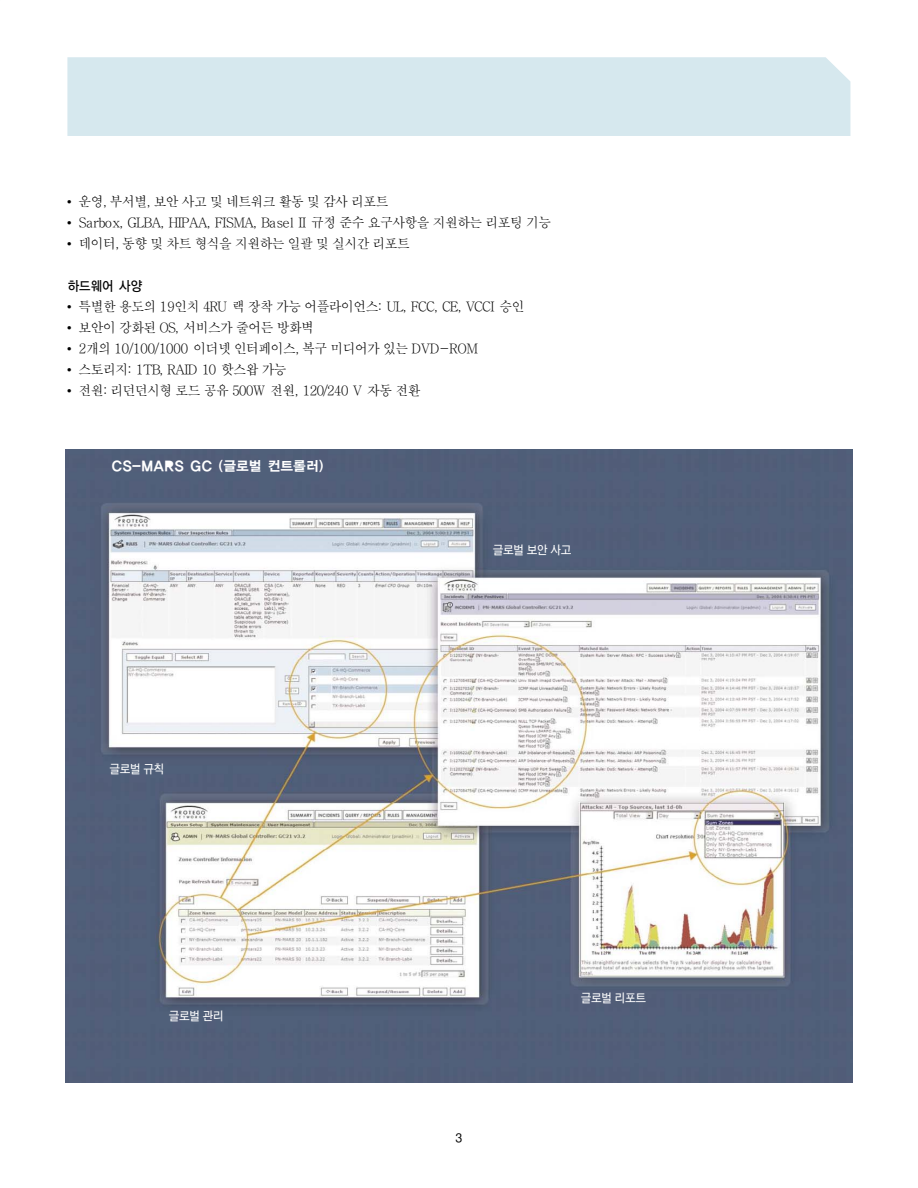
<style>
.page{position:relative;width:918px;height:1188px;background:#fff}
.page>*{position:absolute;margin:0;border:0;box-sizing:border-box;transform-origin:0 0}
.t1{font:500 13.5px "HY Sin Myeong Jo";letter-spacing:-.045em;color:#000;scale:.95 1}
.t2{font:500 13.5px "HY Sin Myeong Jo";letter-spacing:-.08em;color:#000;scale:.95 1}
.t3{font:500 13.5px "HY Sin Myeong Jo";letter-spacing:-.07em;color:#000;scale:.95 1}
.t4{font:13.5px "YGO15";letter-spacing:-.055em;color:#fff}
.t5{font:13.5px "YGO13";letter-spacing:-.05em;color:#000;scale:.9 1}
.t6{font:700 12px "HY Go Thic";letter-spacing:-.045em;color:#fff;scale:.9 1}
.t7{font:700 12px "HY Go Thic";color:#000}
</style>
<div class="page">
<div style="left:67px;top:57px;width:783px;height:79px;background:#d6e8ee"></div>
<img style="left:66px;top:449px;width:786px;height:634px">
<p class="t1" style="left:67px;top:196px;width:340px"><sup>●</sup> 운영, 부서별, 보안 사고 및 네트워크 활동 및 감사 리포트</p>
<p class="t2" style="left:67px;top:217px;width:511px"><sup>●</sup> Sarbox, GLBA, HIPAA, FISMA, Basel II 규정 준수 요구사항을 지원하는 리포팅 기능</p>
<p class="t1" style="left:67px;top:238px;width:362px"><sup>●</sup> 데이터, 동향 및 차트 형식을 지원하는 일괄 및 실시간 리포트</p>
<p class="t5" style="left:67px;top:280px;width:85px">하드웨어 사양</p>
<p class="t1" style="left:67px;top:301px;width:483px"><sup>●</sup> 특별한 용도의 19인치 4RU 랙 장착 가능 어플라이언스: UL, FCC, CE, VCCI 승인</p>
<p class="t1" style="left:67px;top:322px;width:261px"><sup>●</sup> 보안이 강화된 OS, 서비스가 줄어든 방화벽</p>
<p class="t1" style="left:67px;top:343px;width:434px"><sup>●</sup> 2개의 10/100/1000 이더넷 인터페이스, 복구 미디어가 있는 DVD-ROM</p>
<p class="t3" style="left:67px;top:364px;width:232px"><sup>●</sup> 스토리지: 1TB, RAID 10 핫스왑 가능</p>
<p class="t1" style="left:67px;top:385px;width:373px"><sup>●</sup> 전원: 리던던시형 로드 공유 500W 전원, 120/240 V 자동 전환</p>
<p class="t4" style="left:111px;top:460px;width:215px">CS-MARS GC (글로벌 컨트롤러)</p>
<p class="t6" style="left:109px;top:764px;width:63px">글로벌 규칙</p>
<p class="t6" style="left:493px;top:545px;width:89px">글로벌 보안 사고</p>
<p class="t6" style="left:169px;top:1011px;width:63px">글로벌 관리</p>
<p class="t7" style="left:455px;top:1133px;width:9px">3</p>
<p class="t6" style="left:581px;top:993px;width:74px">글로벌 리포트</p>
</div>
